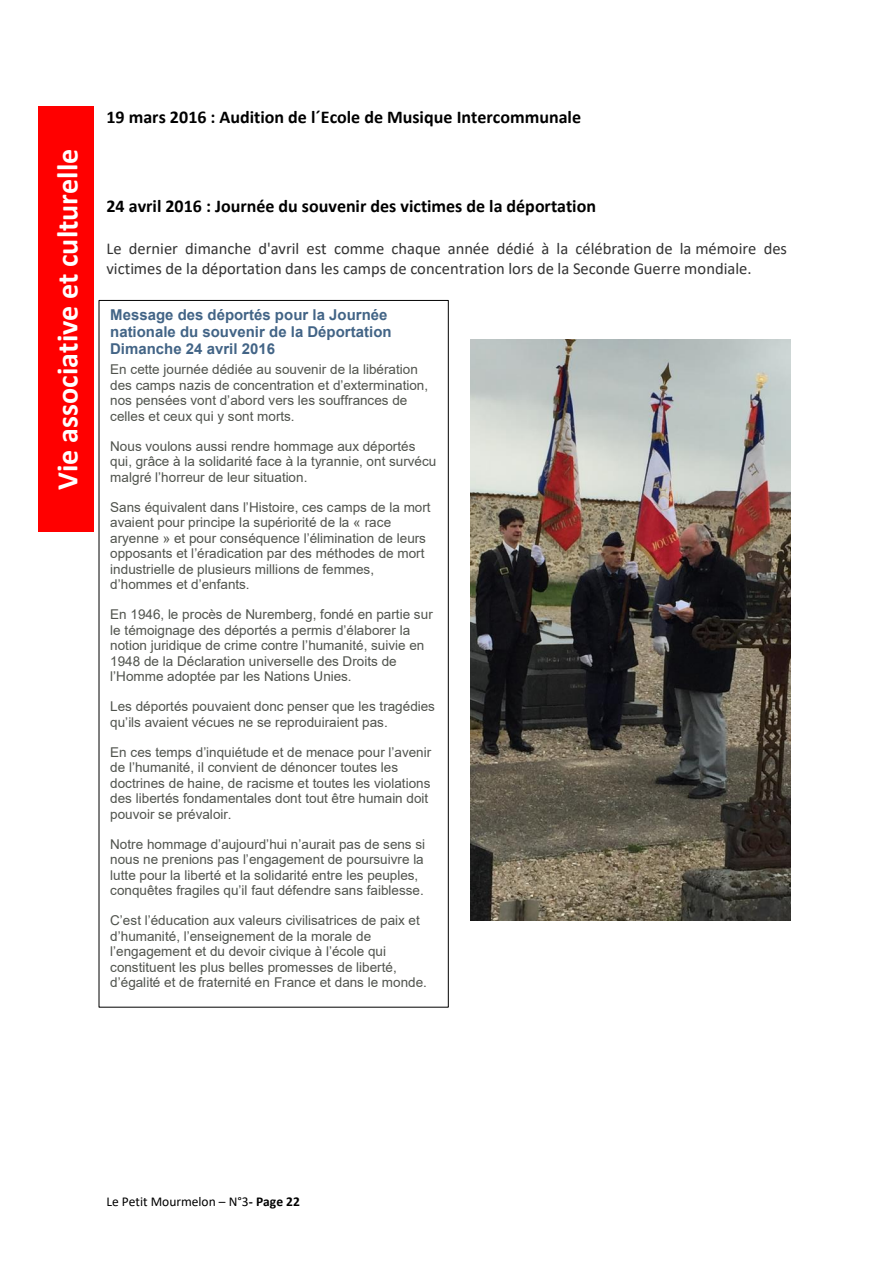
<style>
.page{position:relative;width:893px;height:1263px;background:#fff}
.page>*{position:absolute;margin:0;border:0;box-sizing:border-box;transform-origin:0 0}
.t1{font:700 30px "Calibri";color:#fff}
.t2{font:700 18px "Calibri";color:#000}
.t3{font:16.5px/20.1px "Calibri";color:#333}
.t4{font:700 15px/17.2px "Arial";color:#426486}
.t5{font:13.5px/15.6px "Arial";letter-spacing:.005em;color:#50534d}
.t6{font:13.5px "Calibri";color:#000}
.s1{font-weight:700}
</style>
<div class="page">
<div style="left:38px;top:107px;width:56px;height:425px;background:#f00"></div>
<img style="left:470px;top:339px;width:320px;height:582px">
<p class="t1" style="left:46px;top:490px;width:342px;rotate:-90deg">Vie associative et culturelle</p>
<p class="t2" style="left:106px;top:105px;width:476px">19 mars 2016 : Audition de l´Ecole de Musique Intercommunale</p>
<p class="t2" style="left:106px;top:194px;width:491px">24 avril 2016 : Journée du souvenir des victimes de la déportation</p>
<p class="t3" style="left:106px;top:238px;width:682px">Le dernier dimanche d'avril est comme chaque année dédié à la célébration de la mémoire des victimes de la déportation dans les camps de concentration lors de la Seconde Guerre mondiale.</p>
<p class="t4" style="left:110px;top:306px;width:283px">Message des déportés pour la Journée nationale du souvenir de la Déportation<br>Dimanche 24 avril 2016</p>
<p class="t5" style="left:110px;top:361px;width:320px">En cette journée dédiée au souvenir de la libération des camps nazis de concentration et d’extermination, nos pensées vont d’abord vers les souffrances de celles et ceux qui y sont morts.</p>
<p class="t5" style="left:110px;top:438px;width:328px">Nous voulons aussi rendre hommage aux déportés qui, grâce à la solidarité face à la tyrannie, ont survécu malgré l’horreur de leur situation.</p>
<p class="t5" style="left:110px;top:499px;width:322px">Sans équivalent dans l’Histoire, ces camps de la mort avaient pour principe la supériorité de la « race aryenne » et pour conséquence l’élimination de leurs opposants et l’éradication par des méthodes de mort industrielle de plusieurs millions de femmes, d’hommes et d’enfants.</p>
<p class="t5" style="left:110px;top:606px;width:324px">En 1946, le procès de Nuremberg, fondé en partie sur le témoignage des déportés a permis d’élaborer la notion juridique de crime contre l’humanité, suivie en 1948 de la Déclaration universelle des Droits de l’Homme adoptée par les Nations Unies.</p>
<p class="t5" style="left:110px;top:699px;width:326px">Les déportés pouvaient donc penser que les tragédies qu’ils avaient vécues ne se reproduiraient pas.</p>
<p class="t5" style="left:110px;top:744px;width:323px">En ces temps d’inquiétude et de menace pour l’avenir de l’humanité, il convient de dénoncer toutes les doctrines de haine, de racisme et toutes les violations des libertés fondamentales dont tout être humain doit pouvoir se prévaloir.</p>
<p class="t5" style="left:110px;top:836px;width:316px">Notre hommage d’aujourd’hui n’aurait pas de sens si nous ne prenions pas l’engagement de poursuivre la lutte pour la liberté et la solidarité entre les peuples, conquêtes fragiles qu’il faut défendre sans faiblesse.</p>
<p class="t5" style="left:110px;top:913px;width:318px">C’est l’éducation aux valeurs civilisatrices de paix et d’humanité, l’enseignement de la morale de l’engagement et du devoir civique à l’école qui constituent les plus belles promesses de liberté, d’égalité et de fraternité en France et dans le monde.</p>
<p class="t6" style="left:106px;top:1192px;width:195px">Le Petit Mourmelon – N°3<span class="s1">- Page 22</span></p>
</div>
